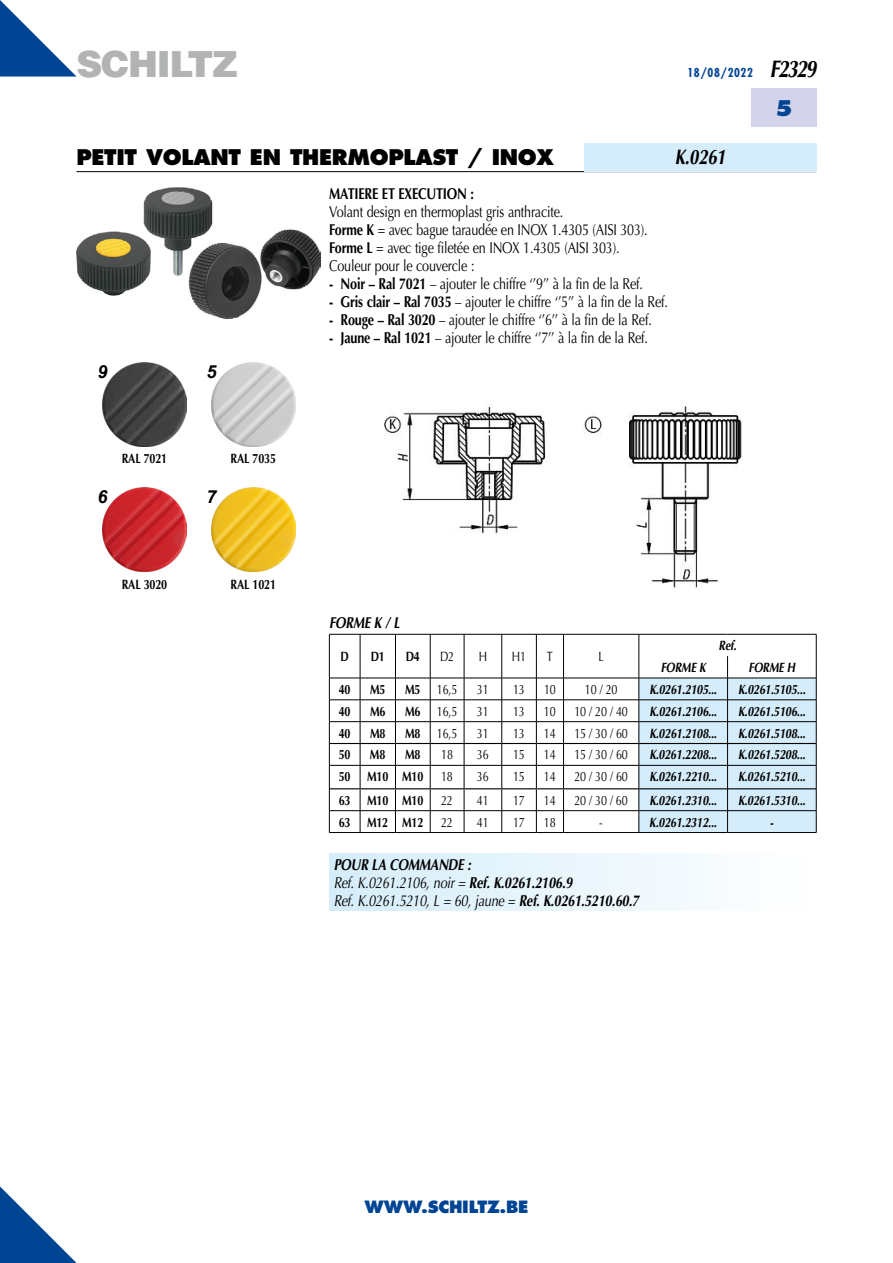
<style>
.page{position:relative;width:893px;height:1263px;background:#fff}
.page>*{position:absolute;margin:0;border:0;box-sizing:border-box;transform-origin:0 0}
.t1{font:900 36px "Helvetica";letter-spacing:-.035em;color:#b1b3b4}
.t2{font:800 21px "Futura";letter-spacing:-.015em;color:#000}
.t3{font:italic 700 21px "Optima";color:#000;scale:.8 1}
.t4{font:800 21px "Futura";color:#004494}
.t5{font:italic 700 18px "Arial";color:#000}
.t6{font:800 16.5px "Futura";letter-spacing:-.015em;color:#004494}
.t7{font:15.75px/18px "Optima";letter-spacing:-.015em;color:#000;scale:.8 1}
.t8{font:italic 700 15.75px/18px "Optima";letter-spacing:-.015em;color:#000;scale:.8 1}
.t9{font:700 15.75px "Optima";letter-spacing:-.015em;color:#000;scale:.8 1}
.t10{font:italic 700 13.5px "Optima";letter-spacing:-.015em;color:#000;scale:.8 1}
.t11{font:13.5px "Optima";letter-spacing:-.015em;color:#000;scale:.8 1}
.t12{font:700 13.5px "Optima";letter-spacing:-.015em;color:#000;scale:.8 1}
.t13{font:700 condensed 12px "Futura";letter-spacing:.05em;color:#004494}
.s1{font-family:"Optima";font-style:italic;font-stretch:normal;font-size:24px;color:#000}
.s2{font-weight:700}
.s3{font-weight:400}
</style>
<div class="page">
<svg style="left:0;top:1186px;width:77px;height:77px"></svg>
<hr style="left:77px;top:171px;width:739px;height:1px;background:#000">
<div style="left:751px;top:89px;width:65px;height:38px;background:#d3d4e9"></div>
<svg style="left:0;top:0;width:77px;height:77px"></svg>
<div style="left:584px;top:143px;width:232px;height:28px;background:#d5edfa"></div>
<div style="left:329px;top:853px;width:487px;height:57px;background:linear-gradient(to right,#d5edfa,#fff)"></div>
<svg style="left:329px;top:634px;width:488px;height:199px"></svg>
<hr style="left:563px;top:788px;width:76px;height:1px;background:#000">
<hr style="left:639px;top:788px;width:88px;height:1px;background:#000">
<hr style="left:728px;top:788px;width:88px;height:1px;background:#000">
<img style="left:77px;top:187px;width:243px;height:131px">
<img style="left:384px;top:406px;width:358px;height:182px">
<img style="left:211px;top:488px;width:84px;height:84px">
<img style="left:211px;top:362px;width:84px;height:84px">
<img style="left:103px;top:488px;width:84px;height:83px">
<img style="left:103px;top:362px;width:84px;height:84px">
<h1 class="t1" style="left:77px;top:40px;width:163px">SCHILTZ</h1>
<p class="t13" style="left:687px;top:65px;width:130px">18/08/2022 <span class="s1">F2329</span></p>
<h2 class="t4" style="left:775px;top:95px;width:19px">5</h2>
<h2 class="t2" style="left:77px;top:144px;width:479px">PETIT VOLANT EN THERMOPLAST / INOX</h2>
<h2 class="t3" style="left:675px;top:145px;width:65px">K.0261</h2>
<p class="t9" style="left:329px;top:184px;width:183px">MATIERE ET EXECUTION :</p>
<p class="t7" style="left:329px;top:202px;width:400px">Volant design en thermoplast gris anthracite.<br><span class="s2">Forme K</span> = avec bague taraudée en INOX 1.4305 (AISI 303).<br><span class="s2">Forme L</span> = avec tige filetée en INOX 1.4305 (AISI 303).<br>Couleur pour le couvercle :</p>
<p class="t7" style="left:329px;top:274px;width:394px"><span class="s2">- Noir – Ral 7021</span> – ajouter le chiffre ‘’9’’ à la fin de la Ref.</p>
<p class="t7" style="left:329px;top:292px;width:425px"><span class="s2">- Gris clair – Ral 7035</span> – ajouter le chiffre ‘’5’’ à la fin de la Ref.</p>
<p class="t7" style="left:329px;top:310px;width:405px"><span class="s2">- Rouge – Ral 3020</span> – ajouter le chiffre ‘’6’’ à la fin de la Ref.</p>
<p class="t7" style="left:329px;top:328px;width:400px"><span class="s2">- Jaune – Ral 1021</span> – ajouter le chiffre ‘’7’’ à la fin de la Ref.</p>
<p class="t5" style="left:98px;top:360px;width:12px">9</p>
<p class="t5" style="left:206px;top:360px;width:12px">5</p>
<p class="t5" style="left:98px;top:485px;width:12px">6</p>
<p class="t12" style="left:122px;top:451px;width:58px">RAL 7021</p>
<p class="t12" style="left:231px;top:451px;width:58px">RAL 7035</p>
<p class="t5" style="left:206px;top:485px;width:12px">7</p>
<p class="t12" style="left:122px;top:576px;width:58px">RAL 3020</p>
<p class="t12" style="left:231px;top:576px;width:58px">RAL 1021</p>
<p class="t8" style="left:329px;top:614px;width:90px">FORME K / L</p>
<p class="t12" style="left:341px;top:649px;width:12px">D</p>
<p class="t12" style="left:371px;top:649px;width:19px">D1</p>
<p class="t12" style="left:406px;top:649px;width:19px">D4</p>
<p class="t11" style="left:440px;top:649px;width:19px">D2</p>
<p class="t11" style="left:479px;top:649px;width:12px">H</p>
<p class="t11" style="left:512px;top:649px;width:19px">H1</p>
<p class="t11" style="left:547px;top:649px;width:9px">T</p>
<p class="t11" style="left:598px;top:649px;width:8px">L</p>
<p class="t10" style="left:719px;top:638px;width:24px">Ref.</p>
<p class="t10" style="left:661px;top:659px;width:58px">FORME K</p>
<p class="t10" style="left:748px;top:659px;width:60px">FORME H</p>
<p class="t12" style="left:339px;top:681px;width:16px">40</p>
<p class="t12" style="left:370px;top:681px;width:21px">M5</p>
<p class="t11" style="left:405px;top:681px;width:67px"><span class="s2">M5</span> 16,5</p>
<p class="t11" style="left:477px;top:681px;width:16px">31</p>
<p class="t11" style="left:513px;top:681px;width:16px">13</p>
<p class="t11" style="left:544px;top:681px;width:16px">10</p>
<p class="t11" style="left:585px;top:681px;width:42px">10 / 20</p>
<p class="t10" style="left:649px;top:681px;width:86px">K.0261.2105...</p>
<p class="t10" style="left:738px;top:681px;width:86px">K.0261.5105...</p>
<p class="t12" style="left:339px;top:703px;width:16px">40</p>
<p class="t12" style="left:370px;top:703px;width:21px">M6</p>
<p class="t11" style="left:405px;top:703px;width:67px"><span class="s2">M6</span> 16,5</p>
<p class="t11" style="left:477px;top:703px;width:16px">31</p>
<p class="t11" style="left:513px;top:703px;width:16px">13</p>
<p class="t11" style="left:544px;top:703px;width:16px">10</p>
<p class="t11" style="left:574px;top:703px;width:68px">10 / 20 / 40</p>
<p class="t10" style="left:649px;top:703px;width:86px">K.0261.2106...</p>
<p class="t10" style="left:738px;top:703px;width:86px">K.0261.5106...</p>
<p class="t12" style="left:339px;top:725px;width:16px">40</p>
<p class="t12" style="left:370px;top:725px;width:21px">M8</p>
<p class="t11" style="left:405px;top:725px;width:67px"><span class="s2">M8</span> 16,5</p>
<p class="t11" style="left:477px;top:725px;width:16px">31</p>
<p class="t11" style="left:513px;top:725px;width:16px">13</p>
<p class="t11" style="left:544px;top:725px;width:16px">14</p>
<p class="t11" style="left:574px;top:725px;width:68px">15 / 30 / 60</p>
<p class="t10" style="left:649px;top:725px;width:86px">K.0261.2108...</p>
<p class="t10" style="left:738px;top:725px;width:86px">K.0261.5108...</p>
<p class="t12" style="left:339px;top:747px;width:16px">50</p>
<p class="t12" style="left:370px;top:747px;width:21px">M8</p>
<p class="t12" style="left:405px;top:747px;width:21px">M8</p>
<p class="t11" style="left:441px;top:747px;width:16px">18</p>
<p class="t11" style="left:477px;top:747px;width:16px">36</p>
<p class="t11" style="left:513px;top:747px;width:16px">15</p>
<p class="t11" style="left:544px;top:747px;width:16px">14</p>
<p class="t11" style="left:574px;top:747px;width:68px">15 / 30 / 60</p>
<p class="t10" style="left:649px;top:747px;width:86px">K.0261.2208...</p>
<p class="t10" style="left:738px;top:747px;width:86px">K.0261.5208...</p>
<p class="t12" style="left:339px;top:769px;width:107px">50 M10 M10</p>
<p class="t11" style="left:441px;top:769px;width:16px">18</p>
<p class="t11" style="left:477px;top:769px;width:16px">36</p>
<p class="t11" style="left:513px;top:769px;width:16px">15</p>
<p class="t11" style="left:544px;top:769px;width:16px">14</p>
<p class="t11" style="left:574px;top:769px;width:68px">20 / 30 / 60</p>
<p class="t10" style="left:649px;top:769px;width:86px">K.0261.2210...</p>
<p class="t10" style="left:738px;top:769px;width:86px">K.0261.5210...</p>
<p class="t12" style="left:339px;top:792px;width:107px">63 M10 M10</p>
<p class="t11" style="left:441px;top:792px;width:16px">22</p>
<p class="t11" style="left:477px;top:792px;width:16px">41</p>
<p class="t11" style="left:513px;top:792px;width:16px">17</p>
<p class="t11" style="left:544px;top:792px;width:16px">14</p>
<p class="t11" style="left:574px;top:792px;width:68px">20 / 30 / 60</p>
<p class="t10" style="left:649px;top:792px;width:86px">K.0261.2310...</p>
<p class="t10" style="left:738px;top:792px;width:86px">K.0261.5310...</p>
<p class="t12" style="left:339px;top:814px;width:107px">63 M12 M12</p>
<p class="t11" style="left:441px;top:814px;width:16px">22</p>
<p class="t11" style="left:477px;top:814px;width:16px">41</p>
<p class="t11" style="left:513px;top:814px;width:16px">17</p>
<p class="t11" style="left:544px;top:814px;width:16px">18</p>
<p class="t11" style="left:599px;top:814px;width:6px">-</p>
<p class="t10" style="left:649px;top:814px;width:86px">K.0261.2312...</p>
<p class="t10" style="left:770px;top:814px;width:6px">-</p>
<p class="t8" style="left:334px;top:855px;width:383px">POUR LA COMMANDE :<br><span class="s3">Ref. K.0261.2106, noir =</span> Ref. K.0261.2106.9<br><span class="s3">Ref. K.0261.5210, L = 60, jaune =</span> Ref. K.0261.5210.60.7</p>
<p class="t6" style="left:365px;top:1197px;width:165px">WWW.SCHILTZ.BE</p>
</div>
